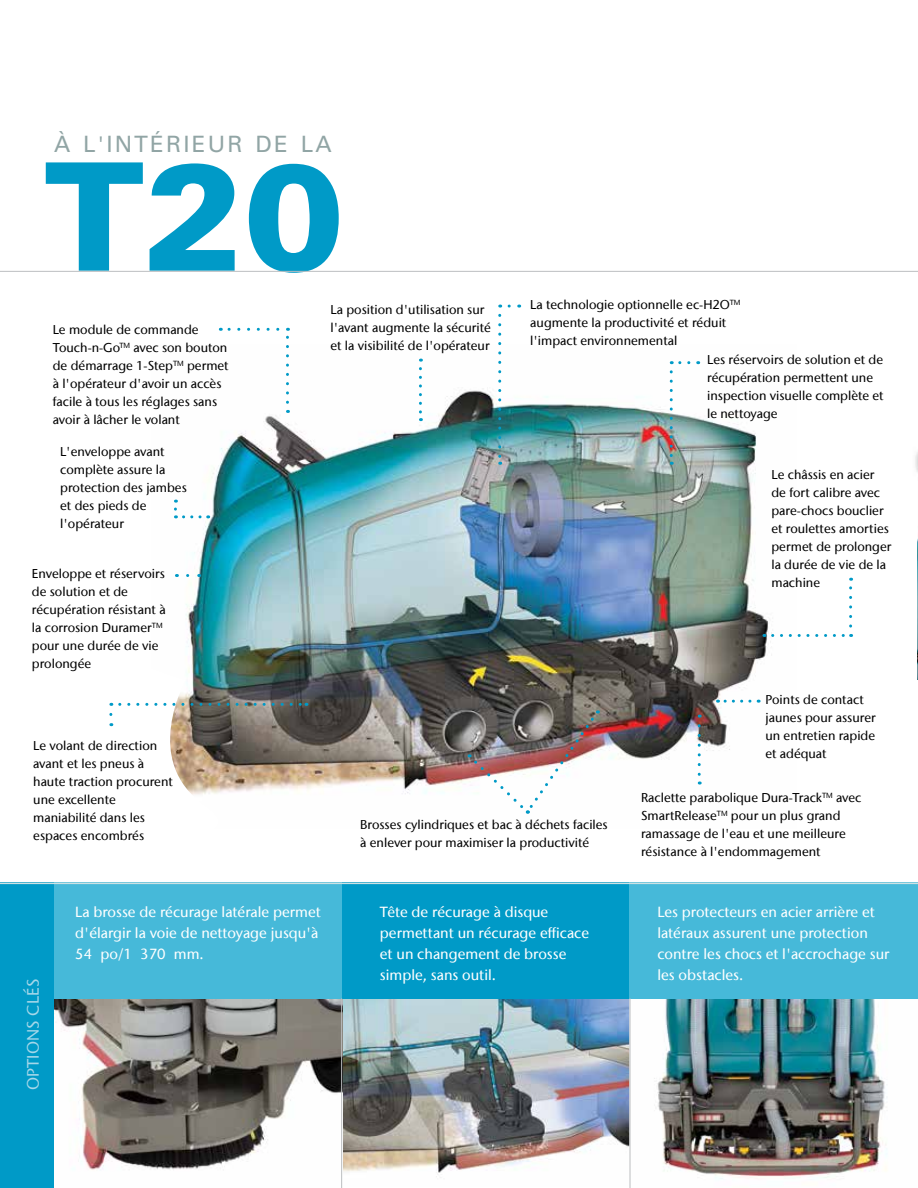
<style>
.page{position:relative;width:918px;height:1188px;background:#fff}
.page>*{position:absolute;margin:0;border:0;box-sizing:border-box;transform-origin:0 0}
.t1{font:900 150px "Univers LT Std";color:#009ac7}
.t2{font:22.5px "Univers LT Std";letter-spacing:.1em;color:#91a5a5}
.t3{font:500 16.5px "Stone Sans IIITC Com";letter-spacing:.01em;color:#a5d7e9}
.t4{font:500 14.7px/21px "Stone Sans IIITC Com";color:#fff}
.t5{font:500 12.75px/18px "Stone Sans IIITC Com";color:#000}
</style>
<div class="page">
<img style="left:174px;top:352px;width:599px;height:442px">
<img style="left:341px;top:997px;width:289px;height:191px">
<img style="left:54px;top:999px;width:287px;height:171px">
<img style="left:654px;top:999px;width:233px;height:180px">
<div style="left:54px;top:883px;width:287px;height:116px;background:#46b9d9"></div>
<div style="left:342px;top:883px;width:288px;height:116px;background:#009ac7"></div>
<div style="left:630px;top:883px;width:288px;height:116px;background:#46b9d9"></div>
<hr style="left:630px;top:998px;width:1px;height:190px;background:#bcbec0">
<hr style="left:341px;top:998px;width:1px;height:190px;background:#bcbec0">
<div style="left:0;top:883px;width:54px;height:305px;background:#009ac7"></div>
<img style="left:917px;top:538px;width:1px;height:141px">
<hr style="left:915px;top:447px;width:3px;height:31px;background:#000;opacity:.56">
<hr style="left:0;top:271px;width:918px;height:1px;background:#bcbec0">
<svg style="left:286px;top:328px;width:3px;height:74px"></svg>
<svg style="left:220px;top:328px;width:58px;height:3px"></svg>
<svg style="left:671px;top:361px;width:18px;height:3px"></svg>
<svg style="left:670px;top:372px;width:3px;height:93px"></svg>
<svg style="left:500px;top:305px;width:9px;height:3px"></svg>
<svg style="left:498px;top:315px;width:3px;height:150px"></svg>
<svg style="left:773px;top:634px;width:79px;height:3px"></svg>
<svg style="left:849px;top:578px;width:3px;height:48px"></svg>
<img style="left:469px;top:710px;width:129px;height:104px">
<svg style="left:698px;top:726px;width:3px;height:59px"></svg>
<svg style="left:718px;top:700px;width:32px;height:3px"></svg>
<svg style="left:419px;top:369px;width:3px;height:52px"></svg>
<hr style="left:0;top:883px;width:918px;height:1px;background:#cde1e3">
<svg style="left:174px;top:509px;width:3px;height:9px"></svg>
<svg style="left:184px;top:515px;width:25px;height:3px"></svg>
<img style="left:109px;top:657px;width:198px;height:138px">
<svg style="left:188px;top:574px;width:5px;height:3px"></svg>
<h2 class="t2" style="left:54px;top:131px;width:279px">À L'INTÉRIEUR DE LA</h2>
<h1 class="t1" style="left:44px;top:123px;width:302px">T20</h1>
<p class="t5" style="left:53px;top:320px;width:177px">Le module de commande<br>Touch-n-Go<sup>TM</sup> avec son bouton de démarrage 1-Step<sup>TM</sup> permet à l'opérateur d'avoir un accès facile à tous les réglages sans avoir à lâcher le volant</p>
<p class="t5" style="left:60px;top:443px;width:128px">L'enveloppe avant complète assure la protection des jambes et des pieds de l'opérateur</p>
<p class="t5" style="left:32px;top:564px;width:135px">Enveloppe et réservoirs de solution et de récupération résistant à la corrosion Duramer<sup>TM </sup>pour une durée de vie prolongée</p>
<p class="t5" style="left:331px;top:301px;width:162px">La position d'utilisation sur l'avant augmente la sécurité et la visibilité de l'opérateur</p>
<p class="t5" style="left:530px;top:295px;width:212px">La technologie optionnelle ec-H2O<sup>TM</sup></p>
<p class="t5" style="left:530px;top:313px;width:198px">augmente la productivité et réduit</p>
<p class="t5" style="left:530px;top:331px;width:149px">l'impact environnemental</p>
<p class="t5" style="left:707px;top:350px;width:178px">Les réservoirs de solution et de</p>
<p class="t5" style="left:707px;top:368px;width:168px">récupération permettent une</p>
<p class="t5" style="left:707px;top:386px;width:178px">inspection visuelle complète et</p>
<p class="t5" style="left:707px;top:404px;width:72px">le nettoyage</p>
<p class="t5" style="left:771px;top:466px;width:122px">Le châssis en acier de fort calibre avec pare-chocs bouclier et roulettes amorties permet de prolonger la durée de vie de la machine</p>
<p class="t5" style="left:33px;top:736px;width:141px">Le volant de direction avant et les pneus à haute traction procurent une excellente maniabilité dans les espaces encombrés</p>
<p class="t5" style="left:360px;top:816px;width:249px">Brosses cylindriques et bac à déchets faciles à enlever pour maximiser la productivité</p>
<p class="t5" style="left:765px;top:690px;width:112px">Points de contact jaunes pour assurer un entretien rapide et adéquat</p>
<p class="t5" style="left:641px;top:788px;width:222px">Raclette parabolique Dura-Track<sup>TM</sup> avec SmartRelease<sup>TM</sup> pour un plus grand ramassage de l'eau et une meilleure résistance à l'endommagement</p>
<p class="t3" style="left:23px;top:1090px;width:113px;rotate:-90deg">OPTIONS CLÉS</p>
<p class="t4" style="left:75px;top:901px;width:247px">La brosse de récurage latérale permet d'élargir la voie de nettoyage jusqu'à<br>54 po/1 370 mm.</p>
<p class="t4" style="left:380px;top:901px;width:211px">Tête de récurage à disque permettant un récurage efficace et un changement de brosse simple, sans outil.</p>
<p class="t4" style="left:657px;top:901px;width:234px">Les protecteurs en acier arrière et latéraux assurent une protection contre les chocs et l'accrochage sur les obstacles.</p>
</div>
